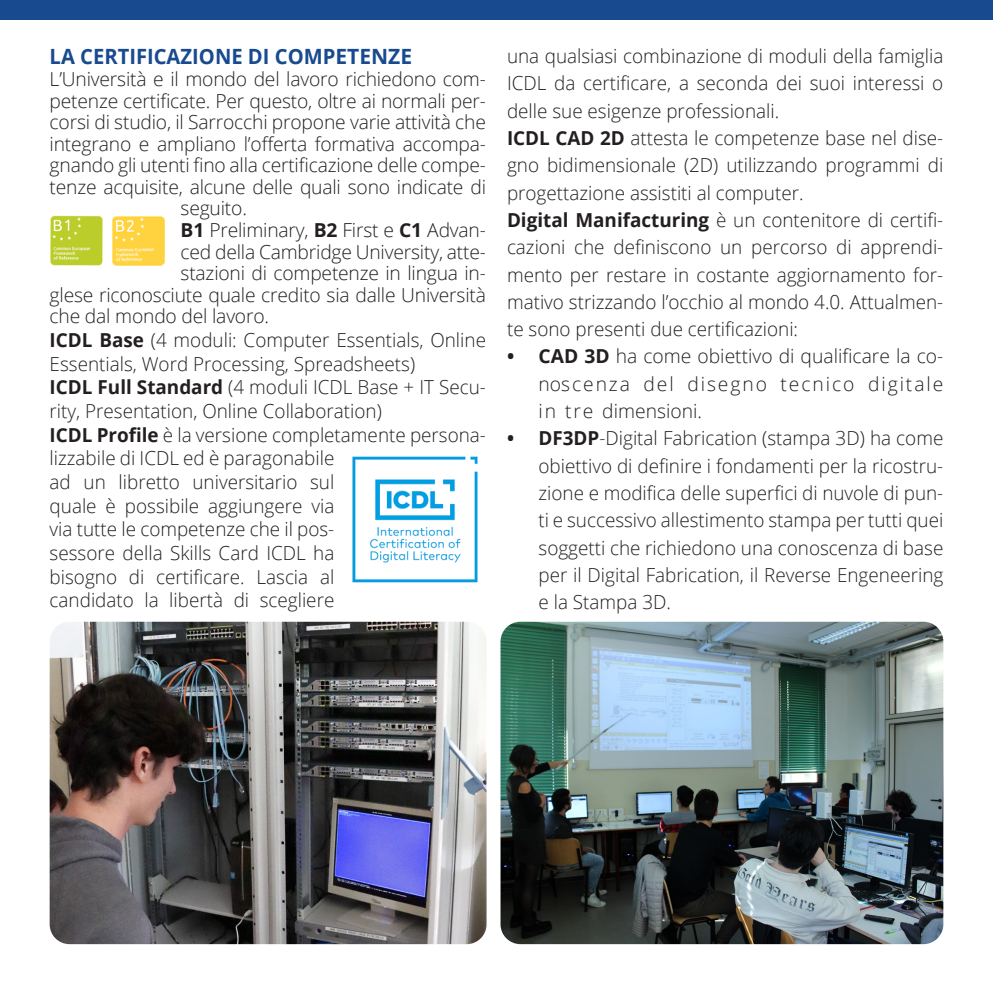
<style>
.page{position:relative;width:993px;height:993px;background:#fff}
.page>*{position:absolute;margin:0;border:0;box-sizing:border-box;transform-origin:0 0}
.Normale{font:700 21px "Open Sans";color:#174a8f;scale:.96 1}
.testo{font:300 19.25px/27.3px "Open Sans";color:#231f20;text-align:justify}
.Normale-2{font:300 19.25px "Open Sans";letter-spacing:-.01em;color:#231f20}
.s1{font-weight:700}
</style>
<div class="page">
<div style="left:0;top:0;width:992px;height:19px;background:#174a8f"></div>
<img style="left:352px;top:456px;width:126px;height:127px">
<img style="left:112px;top:216px;width:53px;height:50px">
<img style="left:50px;top:215px;width:53px;height:51px">
<img style="left:50px;top:621px;width:436px;height:322px">
<img style="left:500px;top:621px;width:443px;height:322px">
<p class="Normale" style="left:50px;top:42px;width:379px">LA CERTIFICAZIONE DI COMPETENZE</p>
<p class="Normale-2" style="left:50px;top:66px;width:437px">L’Università e il mondo del lavoro richiedono com-</p>
<p class="Normale-2" style="left:50px;top:87px;width:437px">petenze certificate. Per questo, oltre ai normali per-</p>
<p class="Normale-2" style="left:50px;top:109px;width:437px">corsi di studio, il Sarrocchi propone varie attività che</p>
<p class="Normale-2" style="left:50px;top:130px;width:437px">integrano e ampliano l’offerta formativa accompa-</p>
<p class="Normale-2" style="left:50px;top:152px;width:437px">gnando gli utenti fino alla certificazione delle compe-</p>
<p class="Normale-2" style="left:50px;top:173px;width:437px">tenze acquisite, alcune delle quali sono indicate di</p>
<p class="Normale-2" style="left:180px;top:195px;width:68px">seguito.</p>
<p class="Normale-2" style="left:180px;top:217px;width:307px"><span class="s1">B1</span> Preliminary, <span class="s1">B2</span> First e <span class="s1">C1</span> Advan-</p>
<p class="Normale-2" style="left:180px;top:238px;width:307px">ced della Cambridge University, atte-</p>
<p class="Normale-2" style="left:180px;top:260px;width:307px">stazioni di competenze in lingua in-</p>
<p class="Normale-2" style="left:50px;top:281px;width:437px">glese riconosciute quale credito sia dalle Università</p>
<p class="Normale-2" style="left:50px;top:303px;width:221px">che dal mondo del lavoro.</p>
<p class="testo" style="left:50px;top:327px;width:438px;line-height:23.6px"><span class="s1">ICDL Base</span> (4 moduli: Computer Essentials, Online<br>Essentials, Word Processing, Spreadsheets)</p>
<p class="testo" style="left:50px;top:375px;width:437px;line-height:23.6px"><span class="s1">ICDL Full Standard</span> (4 moduli ICDL Base + IT Secu&shy;rity, Presentation, Online Collaboration)</p>
<p class="testo" style="left:50px;top:422px;width:437px;line-height:23.6px;text-align:left"><span class="s1">ICDL Profile</span> è la versione completamente persona&shy;lizzabile di ICDL ed è paragonabile<br>ad un libretto universitario sul<br>quale è possibile aggiungere via<br>via tutte le competenze che il pos-<br>sessore della Skills Card ICDL ha<br>bisogno di certificare. Lascia al<br>candidato la libertà di scegliere</p>
<p class="testo" style="left:507px;top:42px;width:437px">una qualsiasi combinazione di moduli della famiglia ICDL da certificare, a seconda dei suoi interessi o delle sue esigenze professionali.</p>
<p class="testo" style="left:507px;top:124px;width:437px"><span class="s1">ICDL CAD 2D</span> attesta le competenze base nel dise&shy;gno bidimensionale (2D) utilizzando programmi di progettazione assistiti al computer.</p>
<p class="testo" style="left:507px;top:206px;width:437px"><span class="s1">Digital Manifacturing</span> è un contenitore di certifi&shy;cazioni che definiscono un percorso di apprendi&shy;mento per restare in costante aggiornamento for&shy;mativo strizzando l’occhio al mondo 4.0. Attualmen&shy;te sono presenti due certificazioni:</p>
<p class="testo" style="left:538px;top:342px;width:406px;text-indent:-32px"><span class="s1">• CAD 3D</span> ha come obiettivo di qualificare la co&shy;noscenza del disegno tecnico digitale in tre dimensioni.</p>
<p class="testo" style="left:538px;top:424px;width:406px;text-indent:-32px"><span class="s1">• DF3DP</span>-Digital Fabrication (stampa 3D) ha come obiettivo di definire i fondamenti per la ricostru&shy;zione e modifica delle superfici di nuvole di pun&shy;ti e successivo allestimento stampa per tutti quei soggetti che richiedono una conoscenza di base per il Digital Fabrication, il Reverse Engeneering e la Stampa 3D.</p>
</div>
